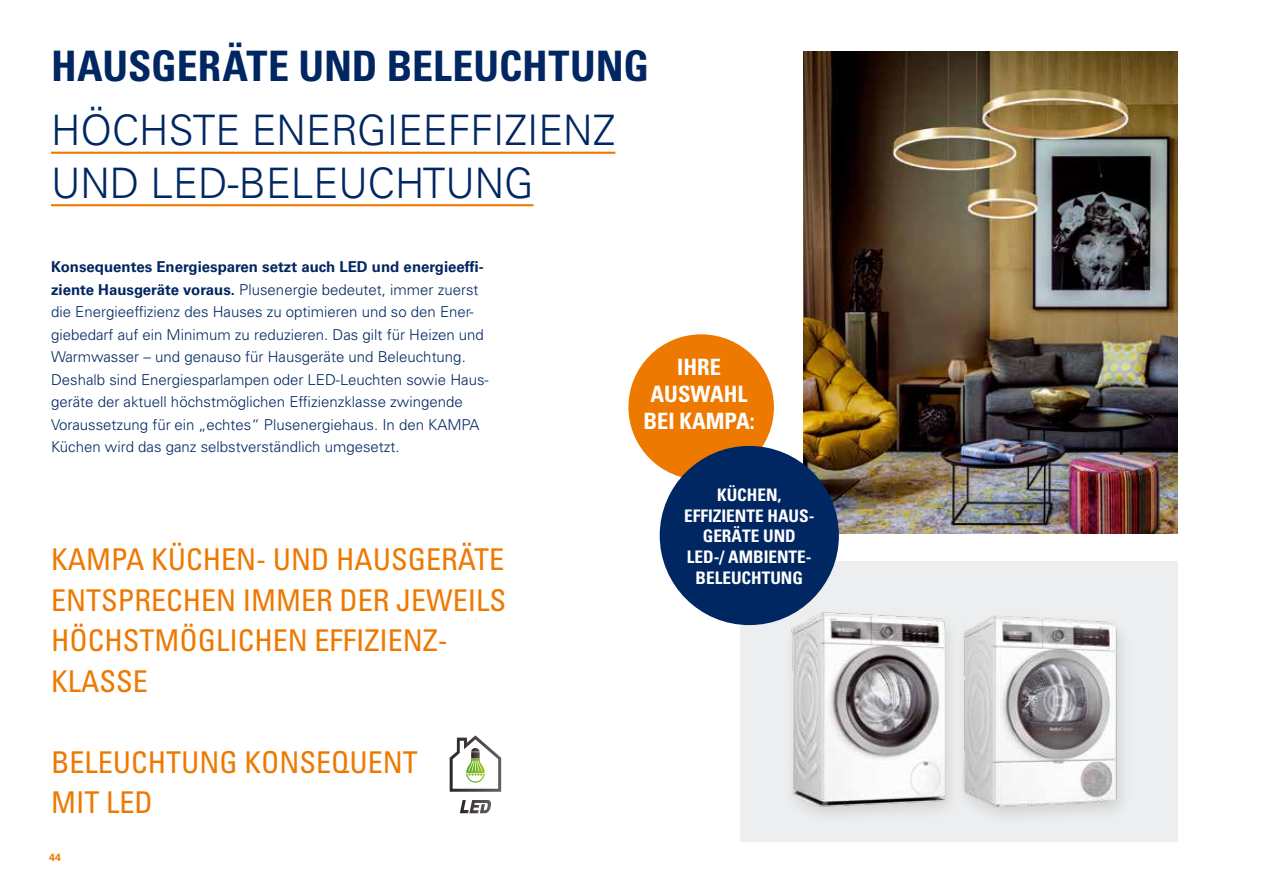
<style>
.page{position:relative;width:1263px;height:893px;background:#fff}
.page>*{position:absolute;margin:0;border:0;box-sizing:border-box;transform-origin:0 0}
.t1{font:300 42px/52.5px "Univers LT Pro 45";color:#002762}
.t2{font:700 condensed 42px "Univers LT Pro";color:#002762}
.t3{font:condensed 30px/40.5px "Univers LT Pro";color:#ee7900}
.t4{font:700 condensed 22.5px/27px "Univers LT";color:#fff;text-align:center}
.t5{font:700 condensed 17.25px/20.7px "Univers LT";color:#fff;text-align:center}
.t6{font:300 15px/22.5px "Univers LT Pro 45";color:#002762}
.t7{font:700 15px "Univers LT Pro 65";color:#002762}
.t8{font:700 10.5px "Univers LT";color:#ee7900}
.s1{font-family:"Univers LT Pro 65";font-weight:700}
</style>
<div class="page">
<div style="left:628px;top:334px;width:146px;height:146px;background:#ee7900;border-radius:50%"></div>
<div style="left:741px;top:561px;width:437px;height:281px;background:#edeeef"></div>
<hr style="left:51px;top:152px;width:564px;height:2px;background:#ee7900">
<hr style="left:51px;top:204px;width:483px;height:2px;background:#ee7900">
<img style="left:804px;top:51px;width:374px;height:483px">
<img style="left:963px;top:616px;width:159px;height:196px">
<img style="left:783px;top:609px;width:167px;height:203px">
<div style="left:660px;top:446px;width:179px;height:179px;background:#002762;border-radius:50%"></div>
<svg style="left:460px;top:800px;width:31px;height:13px"></svg>
<svg style="left:450px;top:735px;width:51px;height:57px"></svg>
<h1 class="t2" style="left:51px;top:41px;width:600px">HAUSGERÄTE UND BELEUCHTUNG</h1>
<h1 class="t1" style="left:51px;top:103px;width:566px">HÖCHSTE ENERGIEEFFIZIENZ<br>UND LED-BELEUCHTUNG</h1>
<p class="t7" style="left:51px;top:257px;width:434px">Konsequentes Energiesparen setzt auch LED und energieeffi-</p>
<p class="t6" style="left:51px;top:278px;width:439px"><span class="s1">ziente Hausgeräte voraus.</span> Plusenergie bedeutet, immer zuerst die Energieeffizienz des Hauses zu optimieren und so den Ener&shy;giebedarf auf ein Minimum zu reduzieren. Das gilt für Heizen und Warmwasser – und genauso für Hausgeräte und Beleuchtung.<br>Deshalb sind Energiesparlampen oder LED-Leuchten sowie Haus&shy;geräte der aktuell höchstmöglichen Effizienzklasse zwingende Voraussetzung für ein „echtes“ Plusenergiehaus. In den KAMPA Küchen wird das ganz selbstverständlich umgesetzt.</p>
<h2 class="t3" style="left:51px;top:538px;width:457px">KAMPA KÜCHEN- UND HAUSGERÄTE<br>ENTSPRECHEN IMMER DER JEWEILS<br>HÖCHSTMÖGLICHEN EFFIZIENZ-<br>KLASSE</h2>
<h2 class="t3" style="left:51px;top:741px;width:368px">BELEUCHTUNG KONSEQUENT<br>MIT LED</h2>
<p class="t8" style="left:49px;top:851px;width:13px">44</p>
<h3 class="t4" style="left:643px;top:353px;width:113px">IHRE<br>AUSWAHL<br>BEI KAMPA:</h3>
<p class="t5" style="left:684px;top:484px;width:132px">KÜCHEN,<br>EFFIZIENTE HAUS-<br>GERÄTE UND<br>LED-/ AMBIENTE-<br>BELEUCHTUNG</p>
</div>
